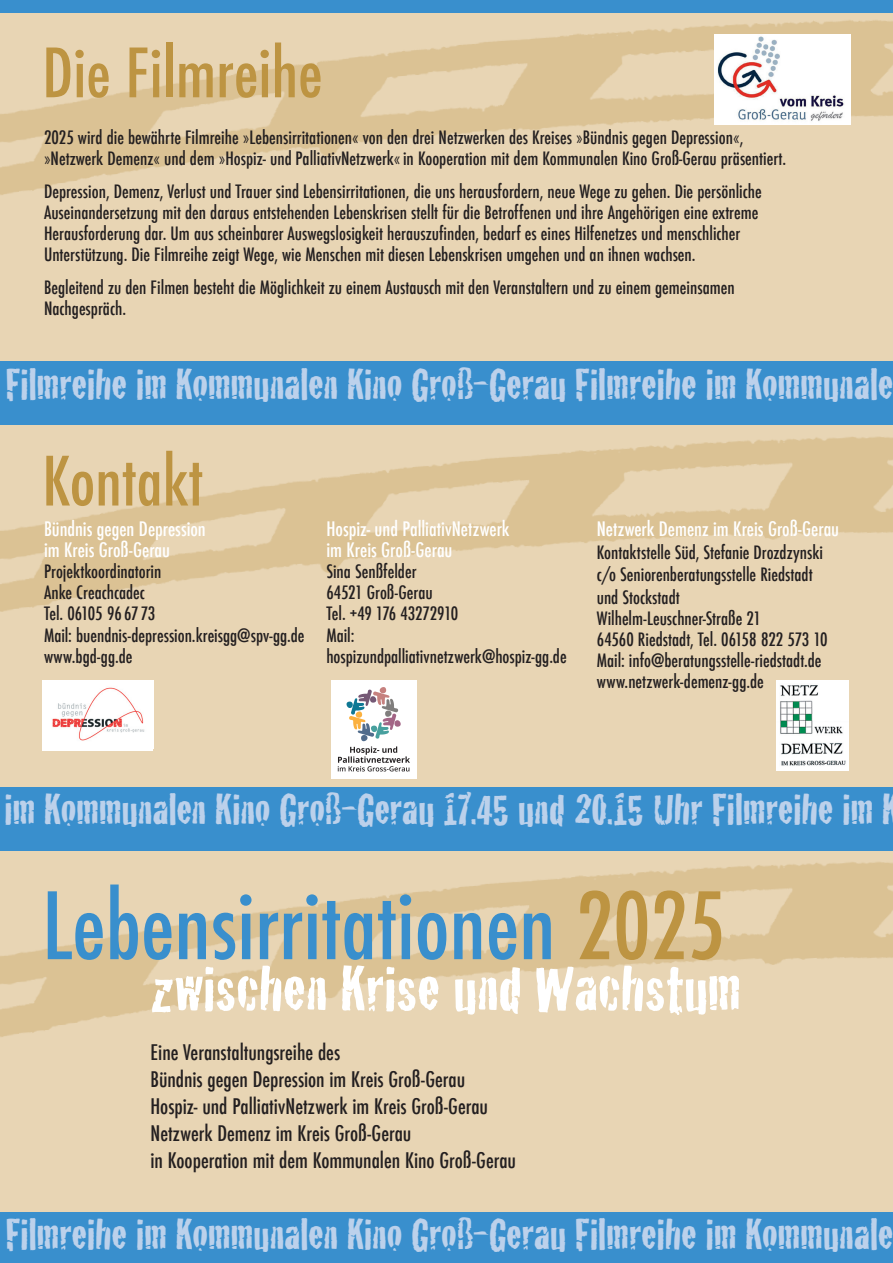
<style>
.page{position:relative;width:893px;height:1263px;background:#e8d5b4}
.page>*{position:absolute;margin:0;border:0;box-sizing:border-box;transform-origin:0 0}
.t1{font:500 condensed 90px "Futura";color:#398fcd}
.t2{font:66px "Cracked";color:#fff}
.t3{font:500 condensed 66px "Futura";color:#bd9442}
.t4{font:45px "Cracked";color:#bcd1eb}
.t5{font:500 condensed 21px/27px "Futura";color:#231f20}
.t6{font:500 condensed 19.5px/21px "Futura";color:#fff}
.t7{font:500 condensed 18px/21px "Futura";color:#231f20}
.t8{font:500 condensed 18px "Futura";letter-spacing:-.02em;color:#231f20}
.s1{color:#bd9442}
</style>
<div class="page">
<img style="left:0;top:20px;width:893px;height:175px">
<img style="left:0;top:437px;width:893px;height:175px">
<div style="left:0;top:1212px;width:893px;height:51px;background:#398fcd"></div>
<img style="left:0;top:850px;width:893px;height:187px">
<div style="left:0;top:787px;width:893px;height:63px;background:#398fcd"></div>
<div style="left:0;top:361px;width:893px;height:64px;background:#398fcd"></div>
<div style="left:0;top:0;width:893px;height:13px;background:#398fcd"></div>
<div style="left:43px;top:680px;width:110px;height:71px;background:#fff"></div>
<img style="left:52px;top:687px;width:93px;height:54px">
<img style="left:776px;top:680px;width:73px;height:90px">
<img style="left:714px;top:34px;width:136px;height:91px">
<div style="left:331px;top:680px;width:85px;height:99px;background:#fff"></div>
<svg style="left:338px;top:687px;width:72px;height:84px"></svg>
<p class="t3" style="left:43px;top:31px;width:282px">Die Filmreihe</p>
<p class="t7" style="left:44px;top:127px;width:744px">2025 wird die bewährte Filmreihe »Lebensirritationen« von den drei Netzwerken des Kreises »Bündnis gegen Depression«, »Netzwerk Demenz« und dem »Hospiz- und PalliativNetzwerk«in Kooperation mit dem Kommunalen Kino Groß-Gerau präsentiert.</p>
<p class="t7" style="left:44px;top:181px;width:719px">Depression, Demenz, Verlust und Trauer sind Lebensirritationen, die uns herausfordern, neue Wege zu gehen. Die persönliche Auseinandersetzung mit den daraus entstehenden Lebenskrisen stellt für die Betroffenen und ihre Angehörigen eine extreme Herausforderung dar. Um aus scheinbarer Auswegslosigkeit herauszufinden, bedarf es eines Hilfenetzes und menschlicher Unterstützung. Die Filmreihe zeigt Wege, wie Menschen mit diesen Lebenskrisen umgehen und an ihnen wachsen.</p>
<p class="t7" style="left:44px;top:277px;width:692px">Begleitend zu den Filmen besteht die Möglichkeit zu einem Austausch mit den Veranstaltern und zu einem gemeinsamen<br>Nachgespräch.</p>
<p class="t4" style="left:6px;top:349px;width:889px">Filmreihe im Kommunalen Kino Groß-Gerau Filmreihe im Kommunale</p>
<p class="t3" style="left:43px;top:439px;width:162px">Kontakt</p>
<p class="t6" style="left:44px;top:519px;width:163px">Bündnis gegen Depression</p>
<p class="t6" style="left:44px;top:540px;width:128px">im Kreis Groß-Gerau</p>
<p class="t7" style="left:44px;top:561px;width:119px">Projektkoordinatorin</p>
<p class="t7" style="left:44px;top:582px;width:103px">Anke Creachcadec</p>
<p class="t7" style="left:44px;top:603px;width:113px">Tel. 06105 96 67 73</p>
<p class="t7" style="left:44px;top:624px;width:262px">Mail: buendnis-depression.kreisgg@spv-gg.de</p>
<p class="t7" style="left:44px;top:645px;width:90px">www.bgd-gg.de</p>
<p class="t6" style="left:326px;top:519px;width:185px">Hospiz- und PalliativNetzwerk im Kreis Groß-Gerau</p>
<p class="t7" style="left:326px;top:561px;width:92px">Sina Senßfelder</p>
<p class="t7" style="left:326px;top:582px;width:108px">64521 Groß-Gerau</p>
<p class="t8" style="left:326px;top:602px;width:133px">Tel. +49 176 43272910</p>
<p class="t7" style="left:326px;top:624px;width:242px">Mail: hospizundpalliativnetzwerk@hospiz-gg.de</p>
<p class="t6" style="left:597px;top:519px;width:244px">Netzwerk Demenz im Kreis Groß-Gerau</p>
<p class="t7" style="left:597px;top:542px;width:228px">Kontaktstelle Süd, Stefanie Drozdzynski</p>
<p class="t7" style="left:597px;top:564px;width:217px">c/o Seniorenberatungsstelle Riedstadt</p>
<p class="t7" style="left:597px;top:587px;width:84px">und Stockstadt</p>
<p class="t7" style="left:597px;top:608px;width:166px">Wilhelm-Leuschner-Straße 21</p>
<p class="t7" style="left:597px;top:629px;width:232px">64560 Riedstadt, Tel. 06158 822 573 10</p>
<p class="t7" style="left:597px;top:650px;width:226px">Mail: info@beratungsstelle-riedstadt.de</p>
<p class="t7" style="left:597px;top:671px;width:169px">www.netzwerk-demenz-gg.de</p>
<p class="t4" style="left:4px;top:774px;width:897px">im Kommunalen Kino Groß-Gerau 17.45 und 20.15 Uhr Filmreihe im K</p>
<p class="t1" style="left:43px;top:868px;width:684px">Lebensirritationen <span class="s1">2025</span></p>
<p class="t2" style="left:150px;top:937px;width:591px">zwischen Krise und Wachstum</p>
<p class="t5" style="left:151px;top:1038px;width:191px">Eine Veranstaltungsreihe des</p>
<p class="t5" style="left:151px;top:1065px;width:316px">Bündnis gegen Depression im Kreis Groß-Gerau</p>
<p class="t5" style="left:151px;top:1092px;width:339px">Hospiz- und PalliativNetzwerk im Kreis Groß-Gerau<br>Netzwerk Demenz im Kreis Groß-Gerau</p>
<p class="t5" style="left:151px;top:1146px;width:367px">in Kooperation mit dem Kommunalen Kino Groß-Gerau</p>
<p class="t4" style="left:6px;top:1199px;width:889px">Filmreihe im Kommunalen Kino Groß-Gerau Filmreihe im Kommunale</p>
</div>
